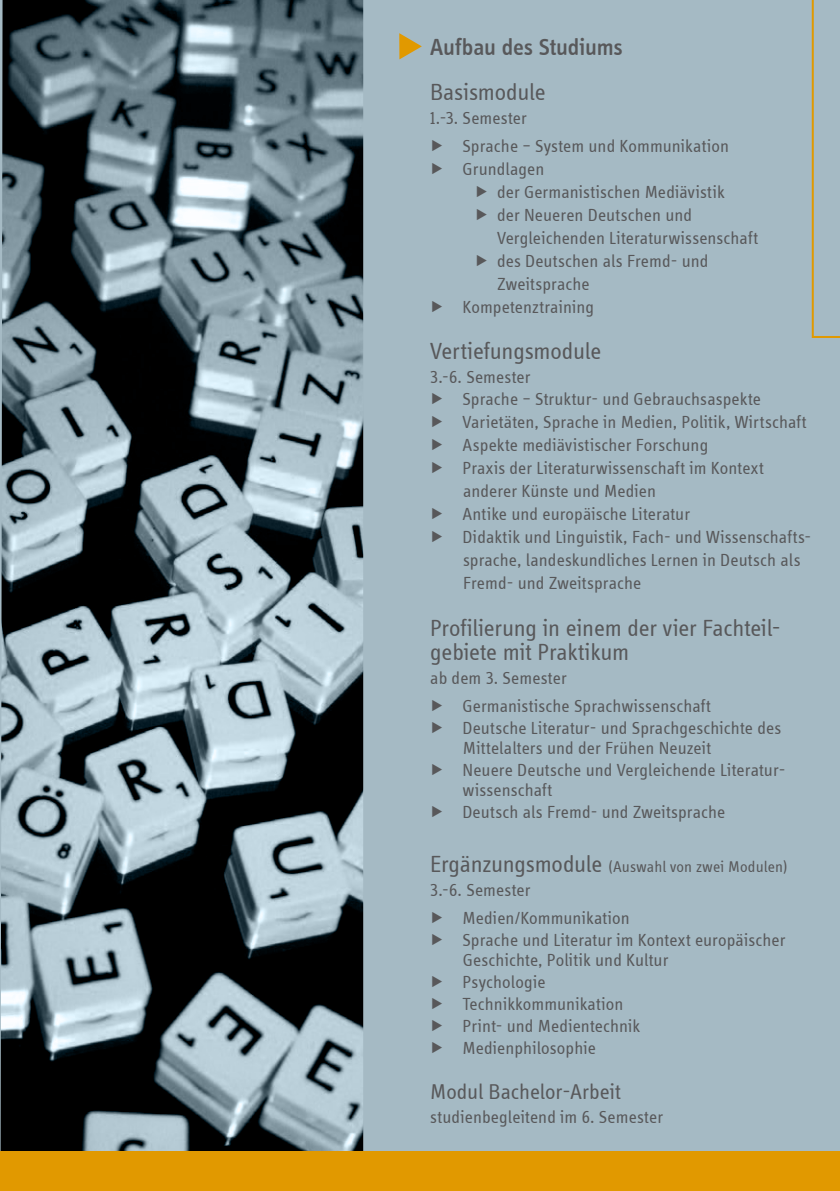
<style>
.page{position:relative;width:840px;height:1191px;background:#fff}
.page>*{position:absolute;margin:0;border:0;box-sizing:border-box;transform-origin:0 0}
.t1{font:24px/24px "Info Disp";letter-spacing:-.01em;color:#58585a}
.t2{font:500 24px "Info Disp";letter-spacing:-.005em;color:#58585a}
.t3{font:22px "Info Disp";color:#58585a}
.t4{font:18px/22.8px "Info Disp";letter-spacing:.005em;color:#58585a}
.t5{font:16px "Info Disp";letter-spacing:.01em;color:#58585a}
.s1{font-size:24px}
</style>
<div class="page">
<div style="left:0;top:0;width:839px;height:1191px;background:#a5bac4"></div>
<svg style="left:399px;top:33px;width:22px;height:26px"></svg>
<svg style="left:811px;top:0;width:28px;height:338px"></svg>
<img style="left:1px;top:0;width:362px;height:1151px">
<div style="left:0;top:1151px;width:839px;height:40px;background:#e19900"></div>
<h1 class="t2" style="left:430px;top:34px;width:194px">Aufbau des Studiums</h1>
<h1 class="t1" style="left:430px;top:80px;width:117px">Basismodule</h1>
<p class="t4" style="left:462px;top:104px;width:268px;line-height:28px;text-indent:-32px">1.-3. Semester<br>Sprache – System und Kommunikation</p>
<p class="t4" style="left:462px;top:158px;width:83px">Grundlagen</p>
<p class="t4" style="left:496px;top:181px;width:229px">der Germanistischen Mediävistik</p>
<p class="t4" style="left:496px;top:204px;width:196px">der Neueren Deutschen und</p>
<p class="t4" style="left:496px;top:227px;width:262px">Vergleichenden Literaturwissenschaft</p>
<p class="t4" style="left:496px;top:250px;width:213px">des Deutschen als Fremd- und</p>
<p class="t4" style="left:496px;top:273px;width:94px">Zweitsprache</p>
<p class="t4" style="left:462px;top:296px;width:133px">Kompetenztraining</p>
<h1 class="t1" style="left:430px;top:339px;width:172px">Vertiefungsmodule</h1>
<p class="t4" style="left:462px;top:366px;width:350px;text-indent:-32px">3.-6. Semester<br>Sprache – Struktur- und Gebrauchsaspekte Varietäten, Sprache in Medien, Politik, Wirtschaft Aspekte mediävistischer Forschung<br>Praxis der Literaturwissenschaft im Kontext anderer Künste und Medien<br>Antike und europäische Literatur<br>Didaktik und Linguistik, Fach- und Wissenschafts&shy;sprache, landeskundliches Lernen in Deutsch als Fremd- und Zweitsprache</p>
<h1 class="t1" style="left:430px;top:616px;width:352px">Profilierung in einem der vier Fachteil&shy;gebiete mit Praktikum</h1>
<p class="t4" style="left:462px;top:664px;width:250px;line-height:28px;text-indent:-32px">ab dem 3. Semester<br>Germanistische Sprachwissenschaft</p>
<p class="t4" style="left:462px;top:718px;width:320px;line-height:20px">Deutsche Literatur- und Sprachgeschichte des<br>Mittelalters und der Frühen Neuzeit</p>
<p class="t4" style="left:462px;top:760px;width:324px;line-height:20px">Neuere Deutsche und Vergleichende Literatur&shy;wissenschaft</p>
<p class="t4" style="left:462px;top:801px;width:264px">Deutsch als Fremd- und Zweitsprache</p>
<p class="t5" style="left:430px;top:857px;width:359px"><span class="s1">Ergänzungsmodule</span> (Auswahl von zwei Modulen)</p>
<p class="t4" style="left:462px;top:875px;width:169px;line-height:28px;text-indent:-32px">3.-6. Semester<br>Medien/Kommunikation</p>
<p class="t4" style="left:462px;top:929px;width:324px;line-height:20px">Sprache und Literatur im Kontext europäischer<br>Geschichte, Politik und Kultur</p>
<p class="t4" style="left:462px;top:970px;width:179px;line-height:22px">Psychologie<br>Technikkommunikation<br>Print- und Medientechnik<br>Medienphilosophie</p>
<p class="t3" style="left:430px;top:1079px;width:192px">Modul Bachelor-Arbeit</p>
<p class="t4" style="left:430px;top:1105px;width:234px">studienbegleitend im 6. Semester</p>
</div>
